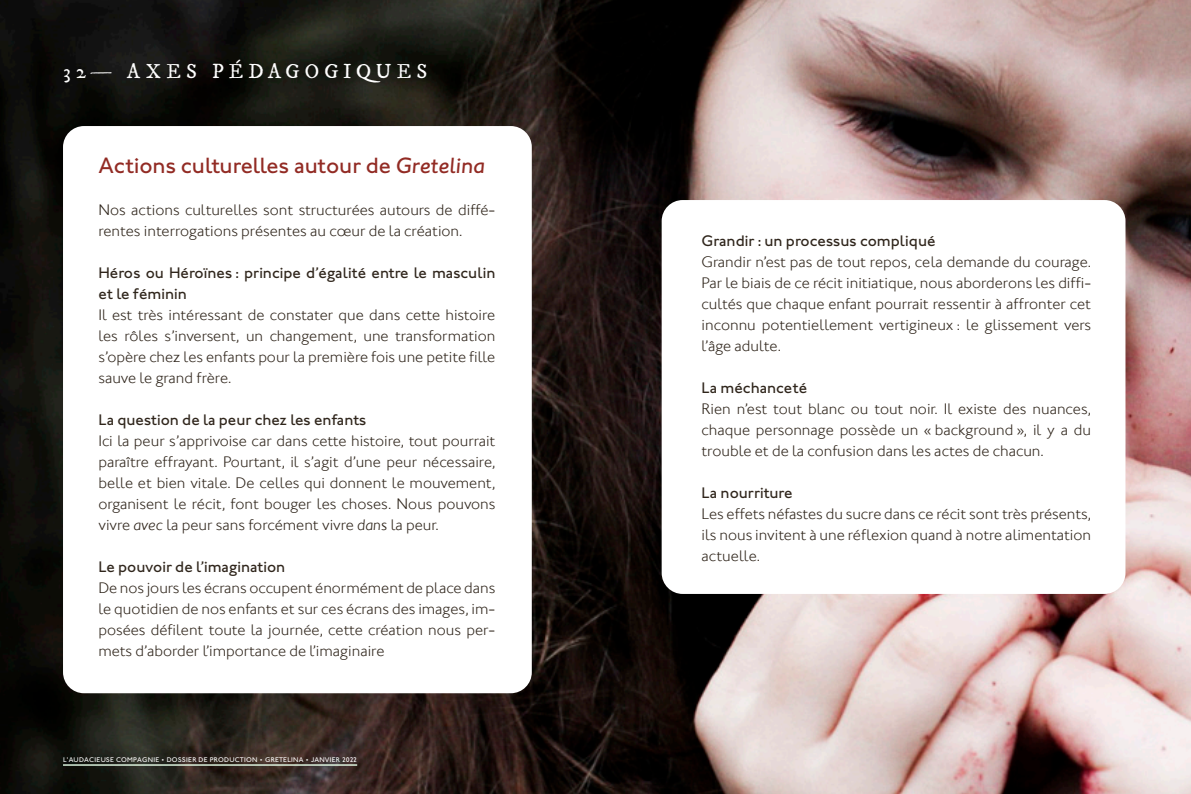
<style>
.page{position:relative;width:1191px;height:794px;background:#fff}
.page>*{position:absolute;margin:0;border:0;box-sizing:border-box;transform-origin:0 0}
.Titre{font:500 22.75px "Johnston ITC Std";color:#922b24}
.t1{font:17.5px "IM FELL DW Pica Roman";letter-spacing:.31em;color:#fff}
.Compo_2{font:300 15.75px/21px "Johnston ITCW01";color:#2f251b;text-align:justify}
.Compo_2-2{font:500 15.75px/21px "Johnston ITC Std";color:#2f251b}
.t2{font:500 7px "Johnston ITC Std";letter-spacing:.04em;color:#fff}
.s1{font-style:italic}
</style>
<div class="page">
<img style="left:0;top:0;width:1191px;height:794px">
<hr style="left:63px;top:764px;width:294px;height:1px;background:#e7ffe9">
<div style="left:63px;top:126px;width:469px;height:567px;background:#fff;border-radius:21px"></div>
<div style="left:661px;top:200px;width:464px;height:394px;background:#fff;border-radius:21px"></div>
<p class="t1" style="left:63px;top:60px;width:366px">32— AXES PÉDAGOGIQUES</p>
<p class="Titre" style="left:98px;top:152px;width:388px">Actions culturelles autour de <span class="s1">Gretelina</span></p>
<p class="Compo_2" style="left:98px;top:200px;width:398px">Nos actions culturelles sont structurées autours de diffé&shy;rentes interrogations présentes au cœur de la création.</p>
<p class="Compo_2-2" style="left:98px;top:262px;width:398px">Héros ou Héroïnes : principe d’égalité entre le masculin et le féminin</p>
<p class="Compo_2" style="left:98px;top:305px;width:398px">Il est très intéressant de constater que dans cette histoire les rôles s’inversent, un changement, une transformation s’opère chez les enfants pour la première fois une petite fille sauve le grand frère.</p>
<p class="Compo_2-2" style="left:98px;top:409px;width:270px">La question de la peur chez les enfants</p>
<p class="Compo_2" style="left:98px;top:431px;width:398px">Ici la peur s’apprivoise car dans cette histoire, tout pourrait paraître effrayant. Pourtant, il s’agit d’une peur nécessaire, belle et bien vitale. De celles qui donnent le mouvement, organisent le récit, font bouger les choses. Nous pouvons vivre <span class="s1">avec</span> la peur sans forcément vivre <span class="s1">dans</span> la peur.</p>
<p class="Compo_2-2" style="left:98px;top:556px;width:188px">Le pouvoir de l’imagination</p>
<p class="Compo_2" style="left:98px;top:578px;width:398px">De nos jours les écrans occupent énormément de place dans le quotidien de nos enfants et sur ces écrans des images, im&shy;posées défilent toute la journée, cette création nous per&shy;mets d’aborder l’importance de l’imaginaire</p>
<p class="t2" style="left:63px;top:755px;width:296px">L'AUDACIEUSE COMPAGNIE • DOSSIER DE PRODUCTION • GRETELINA • JANVIER 2022</p>
<p class="Compo_2-2" style="left:701px;top:230px;width:235px">Grandir : un processus compliqué</p>
<p class="Compo_2" style="left:701px;top:251px;width:391px">Grandir n’est pas de tout repos, cela demande du courage.<br>Par le biais de ce récit initiatique, nous aborderons les diffi&shy;cultés que chaque enfant pourrait ressentir à affronter cet inconnu potentiellement vertigineux : le glissement vers l’âge adulte.</p>
<p class="Compo_2-2" style="left:701px;top:377px;width:107px">La méchanceté</p>
<p class="Compo_2" style="left:701px;top:398px;width:391px">Rien n’est tout blanc ou tout noir. Il existe des nuances, chaque personnage possède un « background », il y a du trouble et de la confusion dans les actes de chacun.</p>
<p class="Compo_2-2" style="left:701px;top:482px;width:92px">La nourriture</p>
<p class="Compo_2" style="left:701px;top:503px;width:391px">Les effets néfastes du sucre dans ce récit sont très présents, ils nous invitent à une réflexion quand à notre alimentation actuelle.</p>
</div>
